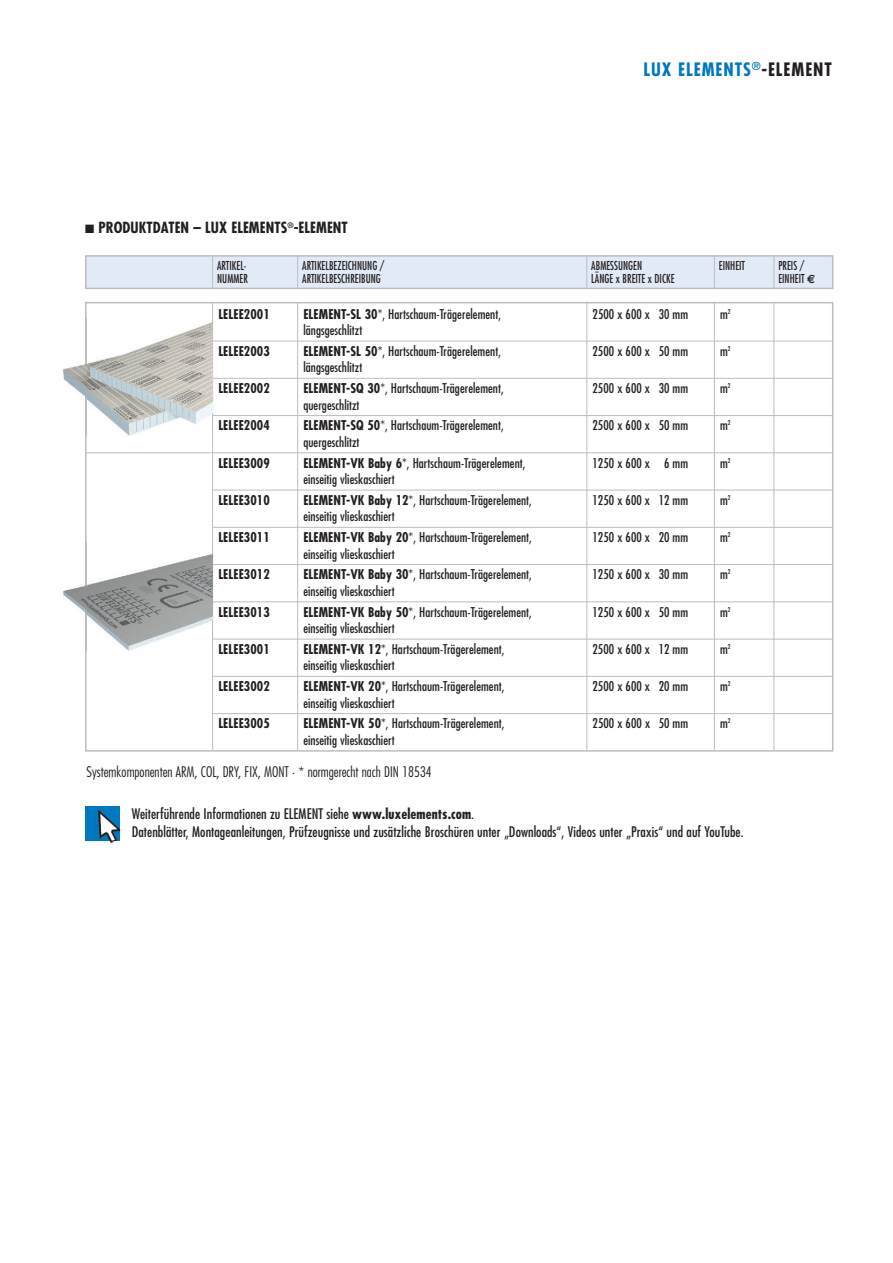
<style>
.page{position:relative;width:893px;height:1263px;background:#fff}
.page>*{position:absolute;margin:0;border:0;box-sizing:border-box;transform-origin:0 0}
.t1{font:700 condensed 18px "Futura";letter-spacing:.05em;color:#0078c0}
.t2{font:700 condensed 15px "Futura";letter-spacing:.005em;color:#231f20}
.t3{font:condensed 14.25px/18.8px "Futura";letter-spacing:.005em;color:#231f20}
.t4{font:300 condensed 14.25px "Futura";color:#231f20}
.t5{font:condensed 13.2px "Futura";letter-spacing:.005em;color:#231f20}
.t6{font:700 condensed 13.2px "Futura";letter-spacing:.005em;color:#231f20}
.t7{font:condensed 12px "Futura";letter-spacing:.005em;color:#231f20;scale:.9 1}
.s1{color:#231f20}
.s2{font-family:"Euro Sans";font-weight:700;font-stretch:normal}
.s3{font-weight:700}
</style>
<div class="page">
<hr style="left:213px;top:341px;width:619px;height:1px;background:#bcbdc0">
<hr style="left:213px;top:378px;width:619px;height:1px;background:#bcbdc0">
<hr style="left:213px;top:415px;width:619px;height:1px;background:#bcbdc0">
<hr style="left:87px;top:452px;width:745px;height:1px;background:#bcbdc0">
<hr style="left:213px;top:490px;width:619px;height:1px;background:#bcbdc0">
<hr style="left:213px;top:527px;width:619px;height:1px;background:#bcbdc0">
<hr style="left:213px;top:564px;width:619px;height:1px;background:#bcbdc0">
<hr style="left:213px;top:601px;width:619px;height:1px;background:#bcbdc0">
<hr style="left:213px;top:639px;width:619px;height:1px;background:#bcbdc0">
<hr style="left:213px;top:676px;width:619px;height:1px;background:#bcbdc0">
<hr style="left:213px;top:713px;width:619px;height:1px;background:#bcbdc0">
<hr style="left:212px;top:303px;width:1px;height:447px;background:#bcbdc0">
<hr style="left:297px;top:303px;width:1px;height:447px;background:#bcbdc0">
<hr style="left:586px;top:303px;width:1px;height:447px;background:#bcbdc0">
<hr style="left:714px;top:303px;width:1px;height:447px;background:#bcbdc0">
<hr style="left:773px;top:303px;width:1px;height:447px;background:#bcbdc0">
<div style="left:87px;top:257px;width:745px;height:31px;background:#e1ebf7"></div>
<div style="left:85px;top:255px;width:748px;height:34px;border:2px solid #bcbdc0"></div>
<hr style="left:212px;top:256px;width:1px;height:32px;background:#bcbdc0">
<hr style="left:297px;top:256px;width:1px;height:32px;background:#bcbdc0">
<hr style="left:586px;top:256px;width:1px;height:32px;background:#bcbdc0">
<hr style="left:714px;top:256px;width:1px;height:32px;background:#bcbdc0">
<hr style="left:773px;top:256px;width:1px;height:32px;background:#bcbdc0">
<img style="left:64px;top:319px;width:149px;height:116px">
<img style="left:64px;top:542px;width:149px;height:109px">
<div style="left:85px;top:807px;width:34px;height:34px;background:#0078c0"></div>
<img style="left:98px;top:809px;width:23px;height:34px">
<p class="t2" style="left:85px;top:221px;width:264px">■ PRODUKTDATEN – LUX ELEMENTS<sup>®</sup>-ELEMENT</p>
<h1 class="t1" style="left:644px;top:61px;width:190px">LUX ELEMENTS<sup>®</sup><span class="s1">-ELEMENT</span></h1>
<p class="t7" style="left:217px;top:260px;width:34px">ARTIKEL-</p>
<p class="t7" style="left:302px;top:260px;width:93px">ARTIKELBEZEICHNUNG /</p>
<p class="t7" style="left:591px;top:260px;width:58px">ABMESSUNGEN</p>
<p class="t7" style="left:719px;top:260px;width:31px">EINHEIT</p>
<p class="t7" style="left:778px;top:260px;width:30px">PREIS /</p>
<p class="t7" style="left:217px;top:273px;width:36px">NUMMER</p>
<p class="t7" style="left:302px;top:273px;width:89px">ARTIKELBESCHREIBUNG</p>
<p class="t7" style="left:591px;top:273px;width:94px">LÄNGE x BREITE x DICKE</p>
<p class="t7" style="left:778px;top:273px;width:42px">EINHEIT <span class="s2">€</span></p>
<p class="t6" style="left:218px;top:308px;width:53px">LELEE2001</p>
<p class="t5" style="left:303px;top:308px;width:199px"><span class="s3">ELEMENT-SL 30</span>*, Hartschaum-Trägerelement,</p>
<p class="t5" style="left:593px;top:308px;width:97px">2500 x 600 x 30 mm</p>
<p class="t5" style="left:720px;top:308px;width:12px">m<sup>2</sup></p>
<p class="t5" style="left:303px;top:324px;width:60px">längsgeschlitzt</p>
<p class="t6" style="left:218px;top:345px;width:53px">LELEE2003</p>
<p class="t5" style="left:303px;top:345px;width:199px"><span class="s3">ELEMENT-SL 50</span>*, Hartschaum-Trägerelement,</p>
<p class="t5" style="left:592px;top:345px;width:97px">2500 x 600 x 50 mm</p>
<p class="t5" style="left:720px;top:345px;width:12px">m<sup>2</sup></p>
<p class="t5" style="left:303px;top:361px;width:60px">längsgeschlitzt</p>
<p class="t6" style="left:218px;top:382px;width:53px">LELEE2002</p>
<p class="t5" style="left:303px;top:382px;width:202px"><span class="s3">ELEMENT-SQ 30</span>*, Hartschaum-Trägerelement,</p>
<p class="t5" style="left:592px;top:382px;width:97px">2500 x 600 x 30 mm</p>
<p class="t5" style="left:720px;top:382px;width:12px">m<sup>2</sup></p>
<p class="t5" style="left:303px;top:399px;width:58px">quergeschlitzt</p>
<p class="t6" style="left:218px;top:420px;width:53px">LELEE2004</p>
<p class="t5" style="left:303px;top:419px;width:202px"><span class="s3">ELEMENT-SQ 50</span>*, Hartschaum-Trägerelement,</p>
<p class="t5" style="left:592px;top:419px;width:97px">2500 x 600 x 50 mm</p>
<p class="t5" style="left:720px;top:419px;width:12px">m<sup>2</sup></p>
<p class="t5" style="left:303px;top:436px;width:58px">quergeschlitzt</p>
<p class="t6" style="left:218px;top:457px;width:53px">LELEE3009</p>
<p class="t5" style="left:303px;top:457px;width:224px"><span class="s3">ELEMENT-VK Baby 6</span>*, Hartschaum-Trägerelement,</p>
<p class="t5" style="left:592px;top:457px;width:97px">1250 x 600 x 6 mm</p>
<p class="t5" style="left:720px;top:457px;width:12px">m<sup>2</sup></p>
<p class="t5" style="left:303px;top:473px;width:93px">einseitig vlieskaschiert</p>
<p class="t6" style="left:218px;top:494px;width:53px">LELEE3010</p>
<p class="t5" style="left:303px;top:494px;width:230px"><span class="s3">ELEMENT-VK Baby 12</span>*, Hartschaum-Trägerelement,</p>
<p class="t5" style="left:592px;top:494px;width:97px">1250 x 600 x 12 mm</p>
<p class="t5" style="left:720px;top:494px;width:12px">m<sup>2</sup></p>
<p class="t5" style="left:303px;top:510px;width:93px">einseitig vlieskaschiert</p>
<p class="t6" style="left:218px;top:531px;width:53px">LELEE3011</p>
<p class="t5" style="left:303px;top:531px;width:230px"><span class="s3">ELEMENT-VK Baby 20</span>*, Hartschaum-Trägerelement,</p>
<p class="t5" style="left:592px;top:531px;width:97px">1250 x 600 x 20 mm</p>
<p class="t5" style="left:720px;top:531px;width:12px">m<sup>2</sup></p>
<p class="t5" style="left:303px;top:548px;width:93px">einseitig vlieskaschiert</p>
<p class="t6" style="left:218px;top:569px;width:53px">LELEE3012</p>
<p class="t5" style="left:303px;top:568px;width:230px"><span class="s3">ELEMENT-VK Baby 30</span>*, Hartschaum-Trägerelement,</p>
<p class="t5" style="left:592px;top:568px;width:97px">1250 x 600 x 30 mm</p>
<p class="t5" style="left:720px;top:568px;width:12px">m<sup>2</sup></p>
<p class="t5" style="left:303px;top:585px;width:93px">einseitig vlieskaschiert</p>
<p class="t6" style="left:218px;top:606px;width:53px">LELEE3013</p>
<p class="t5" style="left:303px;top:606px;width:230px"><span class="s3">ELEMENT-VK Baby 50</span>*, Hartschaum-Trägerelement,</p>
<p class="t5" style="left:592px;top:606px;width:97px">1250 x 600 x 50 mm</p>
<p class="t5" style="left:720px;top:606px;width:12px">m<sup>2</sup></p>
<p class="t5" style="left:303px;top:622px;width:93px">einseitig vlieskaschiert</p>
<p class="t6" style="left:218px;top:643px;width:53px">LELEE3001</p>
<p class="t5" style="left:303px;top:643px;width:203px"><span class="s3">ELEMENT-VK 12</span>*, Hartschaum-Trägerelement,</p>
<p class="t5" style="left:592px;top:643px;width:97px">2500 x 600 x 12 mm</p>
<p class="t5" style="left:720px;top:643px;width:12px">m<sup>2</sup></p>
<p class="t5" style="left:303px;top:659px;width:93px">einseitig vlieskaschiert</p>
<p class="t6" style="left:218px;top:680px;width:53px">LELEE3002</p>
<p class="t5" style="left:303px;top:680px;width:203px"><span class="s3">ELEMENT-VK 20</span>*, Hartschaum-Trägerelement,</p>
<p class="t5" style="left:592px;top:680px;width:97px">2500 x 600 x 20 mm</p>
<p class="t5" style="left:720px;top:680px;width:12px">m<sup>2</sup></p>
<p class="t5" style="left:303px;top:697px;width:93px">einseitig vlieskaschiert</p>
<p class="t6" style="left:218px;top:718px;width:53px">LELEE3005</p>
<p class="t5" style="left:303px;top:717px;width:203px"><span class="s3">ELEMENT-VK 50</span>*, Hartschaum-Trägerelement,</p>
<p class="t5" style="left:593px;top:717px;width:97px">2500 x 600 x 50 mm</p>
<p class="t5" style="left:720px;top:717px;width:12px">m<sup>2</sup></p>
<p class="t5" style="left:303px;top:734px;width:93px">einseitig vlieskaschiert</p>
<p class="t4" style="left:87px;top:766px;width:347px">Systemkomponenten ARM, COL, DRY, FIX, MONT · * normgerecht nach DIN 18534</p>
<p class="t3" style="left:132px;top:805px;width:613px">Weiterführende Informationen zu ELEMENT siehe <span class="s3">www.luxelements.com</span>.<br>Datenblätter, Montageanleitungen, Prüfzeugnisse und zusätzliche Broschüren unter „Downloads“, Videos unter „Praxis“ und auf YouTube.</p>
</div>
